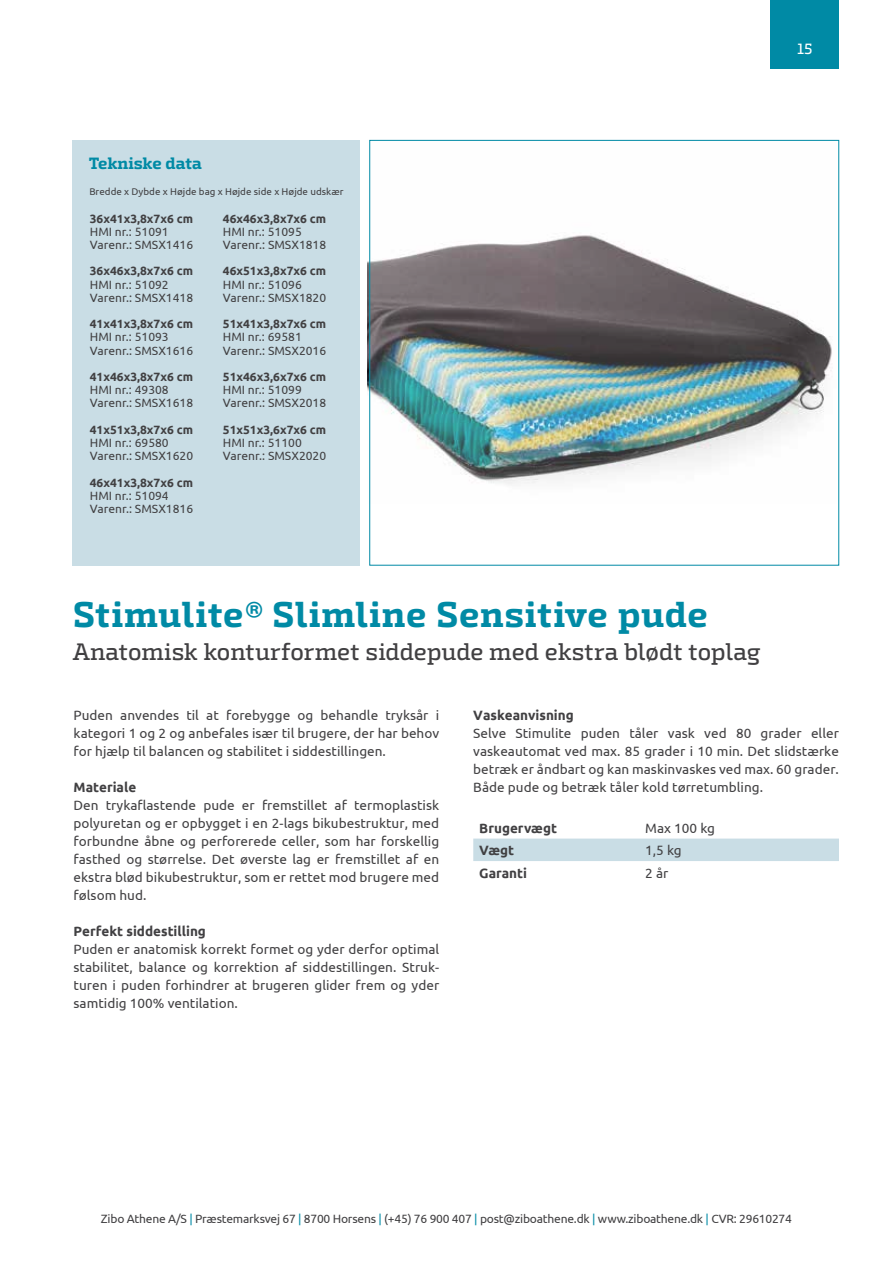
<style>
.page{position:relative;width:893px;height:1263px;background:#fff}
.page>*{position:absolute;margin:0;border:0;box-sizing:border-box;transform-origin:0 0}
.t1{font:700 36px "Exo Slab Pro";letter-spacing:.02em;color:#008aa5}
.t2{font:500 24px "Exo Slab Pro";letter-spacing:-.01em;color:#414042}
.t3{font:700 16.5px "Exo Slab Pro";letter-spacing:-.015em;color:#008aa5}
.t4{font:500 15px "Exo Slab Pro";color:#fff}
.t5{font:13.5px/18px "Ubuntu";color:#414042;text-align:justify}
.t6{font:700 13.5px "Ubuntu";color:#414042}
.t7{font:12px/13.2px "Ubuntu";color:#414042}
.t8{font:700 12px "Ubuntu";color:#414042}
.t9{font:12px "Ubuntu";letter-spacing:-.02em;color:#414042}
.t10{font:9.75px "Ubuntu";color:#414042}
.s1{color:#008aa5}
</style>
<div class="page">
<div style="left:771px;top:0;width:68px;height:69px;background:#008aa5"></div>
<div style="left:473px;top:838px;width:366px;height:23px;background:#c9dde5"></div>
<div style="left:73px;top:140px;width:287px;height:425px;background:#c9dde5"></div>
<img style="left:371px;top:235px;width:461px;height:250px">
<p class="t4" style="left:797px;top:40px;width:17px">15</p>
<p class="t3" style="left:89px;top:153px;width:115px">Tekniske data</p>
<p class="t10" style="left:89px;top:185px;width:256px">Bredde x Dybde x Højde bag x Højde side x Højde udskær</p>
<p class="t8" style="left:90px;top:210px;width:105px">36x41x3,8x7x6 cm</p>
<p class="t7" style="left:90px;top:225px;width:105px">HMI nr.: 51091<br>Varenr.: SMSX1416</p>
<p class="t8" style="left:90px;top:263px;width:105px">36x46x3,8x7x6 cm</p>
<p class="t7" style="left:90px;top:277px;width:105px">HMI nr.: 51092<br>Varenr.: SMSX1418</p>
<p class="t8" style="left:90px;top:316px;width:105px">41x41x3,8x7x6 cm</p>
<p class="t7" style="left:90px;top:330px;width:105px">HMI nr.: 51093<br>Varenr.: SMSX1616</p>
<p class="t8" style="left:90px;top:369px;width:105px">41x46x3,8x7x6 cm</p>
<p class="t7" style="left:90px;top:383px;width:105px">HMI nr.: 49308<br>Varenr.: SMSX1618</p>
<p class="t8" style="left:90px;top:422px;width:105px">41x51x3,8x7x6 cm</p>
<p class="t7" style="left:90px;top:436px;width:105px">HMI nr.: 69580<br>Varenr.: SMSX1620</p>
<p class="t8" style="left:90px;top:474px;width:105px">46x41x3,8x7x6 cm</p>
<p class="t7" style="left:90px;top:489px;width:105px">HMI nr.: 51094<br>Varenr.: SMSX1816</p>
<p class="t8" style="left:223px;top:210px;width:105px">46x46x3,8x7x6 cm</p>
<p class="t7" style="left:223px;top:225px;width:105px">HMI nr.: 51095<br>Varenr.: SMSX1818</p>
<p class="t8" style="left:223px;top:263px;width:105px">46x51x3,8x7x6 cm</p>
<p class="t7" style="left:223px;top:277px;width:105px">HMI nr.: 51096<br>Varenr.: SMSX1820</p>
<p class="t8" style="left:223px;top:316px;width:105px">51x41x3,8x7x6 cm</p>
<p class="t7" style="left:223px;top:330px;width:105px">HMI nr.: 69581<br>Varenr.: SMSX2016</p>
<p class="t8" style="left:223px;top:369px;width:105px">51x46x3,6x7x6 cm</p>
<p class="t7" style="left:223px;top:383px;width:105px">HMI nr.: 51099<br>Varenr.: SMSX2018</p>
<p class="t8" style="left:223px;top:422px;width:105px">51x51x3,6x7x6 cm</p>
<p class="t7" style="left:223px;top:436px;width:105px">HMI nr.: 51100<br>Varenr.: SMSX2020</p>
<h1 class="t1" style="left:73px;top:592px;width:637px">Stimulite® Slimline Sensitive pude</h1>
<h2 class="t2" style="left:73px;top:637px;width:689px">Anatomisk konturformet siddepude med ekstra blødt toplag</h2>
<p class="t5" style="left:74px;top:706px;width:367px">Puden anvendes til at forebygge og behandle tryksår i kategori 1 og 2 og anbefales især til brugere, der har behov for hjælp til balancen og stabilitet i siddestillingen.</p>
<p class="t6" style="left:74px;top:778px;width:64px">Materiale</p>
<p class="t5" style="left:74px;top:796px;width:367px">Den trykaflastende pude er fremstillet af termoplastisk polyuretan og er opbygget i en 2-lags bikubestruktur, med forbundne åbne og perforerede celler, som har forskellig fasthed og størrelse. Det øverste lag er fremstillet af en ekstra blød bikubestruktur, som er rettet mod brugere med følsom hud.</p>
<p class="t6" style="left:74px;top:922px;width:134px">Perfekt siddestilling</p>
<p class="t5" style="left:74px;top:940px;width:367px">Puden er anatomisk korrekt formet og yder derfor optimal stabilitet, balance og korrektion af siddestillingen. Struk&shy;turen i puden forhindrer at brugeren glider frem og yder samtidig 100% ventilation.</p>
<p class="t6" style="left:473px;top:706px;width:102px">Vaskeanvisning</p>
<p class="t5" style="left:473px;top:724px;width:367px">Selve Stimulite puden tåler vask ved 80 grader eller vaskeautomat ved max. 85 grader i 10 min. Det slidstærke betræk er åndbart og kan maskinvaskes ved max. 60 grader.<br>Både pude og betræk tåler kold tørretumbling.</p>
<p class="t6" style="left:479px;top:819px;width:79px">Brugervægt</p>
<p class="t5" style="left:645px;top:818px;width:71px">Max 100 kg</p>
<p class="t6" style="left:479px;top:841px;width:37px">Vægt</p>
<p class="t5" style="left:645px;top:841px;width:38px">1,5 kg</p>
<p class="t6" style="left:479px;top:864px;width:49px">Garanti</p>
<p class="t5" style="left:645px;top:863px;width:25px">2 år</p>
<p class="t9" style="left:101px;top:1211px;width:693px">Zibo Athene A/S <span class="s1">|</span> Præstemarksvej 67 <span class="s1">|</span> 8700 Horsens <span class="s1">|</span> (+45) 76 900 407 <span class="s1">|</span> post@ziboathene.dk <span class="s1">|</span> www.ziboathene.dk <span class="s1">|</span> CVR: 29610274</p>
</div>
